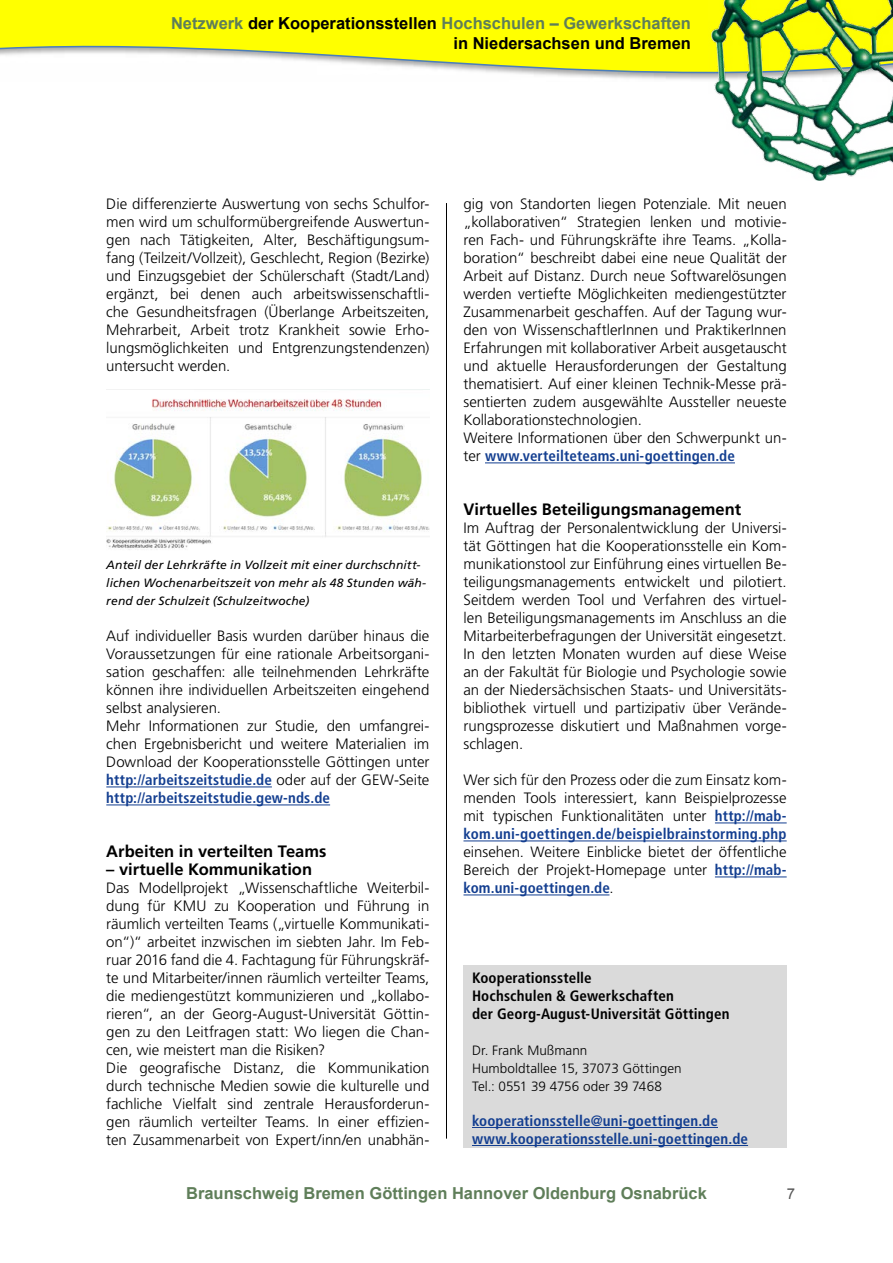
<style>
.page{position:relative;width:893px;height:1263px;background:#fff}
.page>*{position:absolute;margin:0;border:0;box-sizing:border-box;transform-origin:0 0}
.t1{font:700 16.5px/19.8px "Arial";color:#000;text-align:right}
.t2{font:700 16.5px "Frutiger";color:#000}
.t3{font:700 16.5px "Arial";color:#5f7e59}
.t4{font:300 15px/18px "Frutiger";color:#000;text-align:justify}
.t5{font:700 condensed 15px/18px "Frutiger";letter-spacing:.01em;color:#000}
.t6{font:700 condensed 15px/18px "Frutiger";letter-spacing:.01em;color:#133e90}
.t7{font:15px "Arial";color:#565656}
.t8{font:300 13.5px/18px "Frutiger";color:#000}
.t9{font:italic 12px/18px "Frutiger";letter-spacing:.01em;color:#000}
.s1{color:#5f7e59}
.s2{font-weight:700;font-stretch:condensed;color:#133e90}
</style>
<div class="page">
<svg style="left:0;top:0;width:709px;height:80px;fill:#ff0"></svg>
<img style="left:709px;top:0;width:184px;height:181px">
<hr style="left:446px;top:203px;width:1px;height:935px;background:#000">
<hr style="left:485px;top:462px;width:250px;height:1px;background:#133e90">
<hr style="left:715px;top:822px;width:72px;height:1px;background:#133e90">
<hr style="left:463px;top:840px;width:324px;height:1px;background:#133e90">
<hr style="left:715px;top:876px;width:72px;height:1px;background:#133e90">
<hr style="left:463px;top:894px;width:146px;height:1px;background:#133e90">
<hr style="left:106px;top:786px;width:166px;height:1px;background:#133e90">
<hr style="left:106px;top:804px;width:224px;height:1px;background:#133e90">
<img style="left:106px;top:389px;width:323px;height:161px">
<div style="left:463px;top:965px;width:324px;height:183px;background:#dadada"></div>
<hr style="left:472px;top:1127px;width:246px;height:1px;background:#133e90">
<hr style="left:472px;top:1145px;width:276px;height:1px;background:#133e90">
<p class="t1" style="left:171px;top:13px;width:521px"><span class="s1">Netzwerk</span> der Kooperationsstellen <span class="s1">Hochschulen – Gewerkschaften </span>in Niedersachsen und Bremen</p>
<p class="t4" style="left:106px;top:195px;width:325px">Die differenzierte Auswertung von sechs Schulfor&shy;men wird um schulformübergreifende Auswertun&shy;gen nach Tätigkeiten, Alter, Beschäftigungsum&shy;fang (Teilzeit/Vollzeit), Geschlecht, Region (Bezirke) und Einzugsgebiet der Schülerschaft (Stadt/Land) ergänzt, bei denen auch arbeitswissenschaftli&shy;che Gesundheitsfragen (Überlange Arbeitszeiten, Mehrarbeit, Arbeit trotz Krankheit sowie Erho&shy;lungsmöglichkeiten und Entgrenzungstendenzen) untersucht werden.</p>
<p class="t9" style="left:106px;top:556px;width:321px">Anteil der Lehrkräfte in Vollzeit mit einer durchschnitt&shy;lichen Wochenarbeitszeit von mehr als 48 Stunden wäh&shy;rend der Schulzeit (Schulzeitwoche)</p>
<p class="t4" style="left:106px;top:627px;width:325px;text-align:left">Auf individueller Basis wurden darüber hinaus die Voraussetzungen für eine rationale Arbeitsorgani&shy;sation geschaffen: alle teilnehmenden Lehrkräfte können ihre individuellen Arbeitszeiten eingehend selbst analysieren.<br>Mehr Informationen zur Studie, den umfangrei&shy;chen Ergebnisbericht und weitere Materialien im Download der Kooperationsstelle Göttingen unter <span class="s2">http://arbeitszeitstudie.de</span> oder auf der GEW-Seite <span class="s2">http://arbeitszeitstudie.gew-nds.de</span></p>
<p class="t2" style="left:106px;top:842px;width:222px">Arbeiten in verteilten Teams</p>
<p class="t2" style="left:106px;top:860px;width:207px">– virtuelle Kommunikation</p>
<p class="t4" style="left:106px;top:879px;width:325px;text-align:left">Das Modellprojekt „Wissenschaftliche Weiterbil&shy;dung für KMU zu Kooperation und Führung in räumlich verteilten Teams („virtuelle Kommunikati&shy;on“)“ arbeitet inzwischen im siebten Jahr. Im Feb&shy;ruar 2016 fand die 4. Fachtagung für Führungskräf&shy;te und Mitarbeiter/innen räumlich verteilter Teams, die mediengestützt kommunizieren und „kollabo&shy;rieren“, an der Georg-August-Universität Göttin&shy;gen zu den Leitfragen statt: Wo liegen die Chan&shy;cen, wie meistert man die Risiken?<br>Die geografische Distanz, die Kommunikation durch technische Medien sowie die kulturelle und fachliche Vielfalt sind zentrale Herausforderun&shy;gen räumlich verteilter Teams. In einer effizien&shy;ten Zusammenarbeit von Expert/inn/en unabhän-</p>
<p class="t4" style="left:463px;top:195px;width:325px;text-align:left">gig von Standorten liegen Potenziale. Mit neuen „kollaborativen“ Strategien lenken und motivie&shy;ren Fach- und Führungskräfte ihre Teams. „Kolla&shy;boration“ beschreibt dabei eine neue Qualität der Arbeit auf Distanz. Durch neue Softwarelösungen werden vertiefte Möglichkeiten mediengestützter Zusammenarbeit geschaffen. Auf der Tagung wur&shy;den von WissenschaftlerInnen und PraktikerInnen Erfahrungen mit kollaborativer Arbeit ausgetauscht und aktuelle Herausforderungen der Gestaltung thematisiert. Auf einer kleinen Technik-Messe prä&shy;sentierten zudem ausgewählte Aussteller neueste Kollaborationstechnologien.<br>Weitere Informationen über den Schwerpunkt un&shy;ter <span class="s2">www.verteilteteams.uni-goettingen.de</span></p>
<p class="t2" style="left:463px;top:500px;width:279px">Virtuelles Beteiligungsmanagement</p>
<p class="t4" style="left:463px;top:519px;width:325px">Im Auftrag der Personalentwicklung der Universi&shy;tät Göttingen hat die Kooperationsstelle ein Kom&shy;munikationstool zur Einführung eines virtuellen Be&shy;teiligungsmanagements entwickelt und pilotiert.<br>Seitdem werden Tool und Verfahren des virtuel&shy;len Beteiligungsmanagements im Anschluss an die Mitarbeiterbefragungen der Universität eingesetzt.<br>In den letzten Monaten wurden auf diese Weise an der Fakultät für Biologie und Psychologie sowie an der Niedersächsischen Staats- und Universitäts&shy;bibliothek virtuell und partizipativ über Verände&shy;rungsprozesse diskutiert und Maßnahmen vorge&shy;schlagen.</p>
<p class="t4" style="left:463px;top:771px;width:325px">Wer sich für den Prozess oder die zum Einsatz kom&shy;menden Tools interessiert, kann Beispielprozesse mit typischen Funktionalitäten unter <span class="s2">http://mab&shy;kom.uni-goettingen.de/beispielbrainstorming.php</span></p>
<p class="t4" style="left:463px;top:843px;width:325px">einsehen. Weitere Einblicke bietet der öffentliche Bereich der Projekt-Homepage unter <span class="s2">http://mab&shy;kom.uni-goettingen.de</span>.</p>
<p class="t5" style="left:472px;top:969px;width:259px">Kooperationsstelle<br>Hochschulen &amp; Gewerkschaften<br>der Georg-August-Universität Göttingen</p>
<p class="t8" style="left:472px;top:1042px;width:211px">Dr. Frank Mußmann<br>Humboldtallee 15, 37073 Göttingen<br>Tel.: 0551 39 4756 oder 39 7468</p>
<p class="t6" style="left:472px;top:1112px;width:278px">kooperationsstelle@uni-goettingen.de www.kooperationsstelle.uni-goettingen.de</p>
<p class="t3" style="left:186px;top:1184px;width:522px">Braunschweig Bremen Göttingen Hannover Oldenburg Osnabrück</p>
<p class="t7" style="left:787px;top:1186px;width:10px">7</p>
</div>
